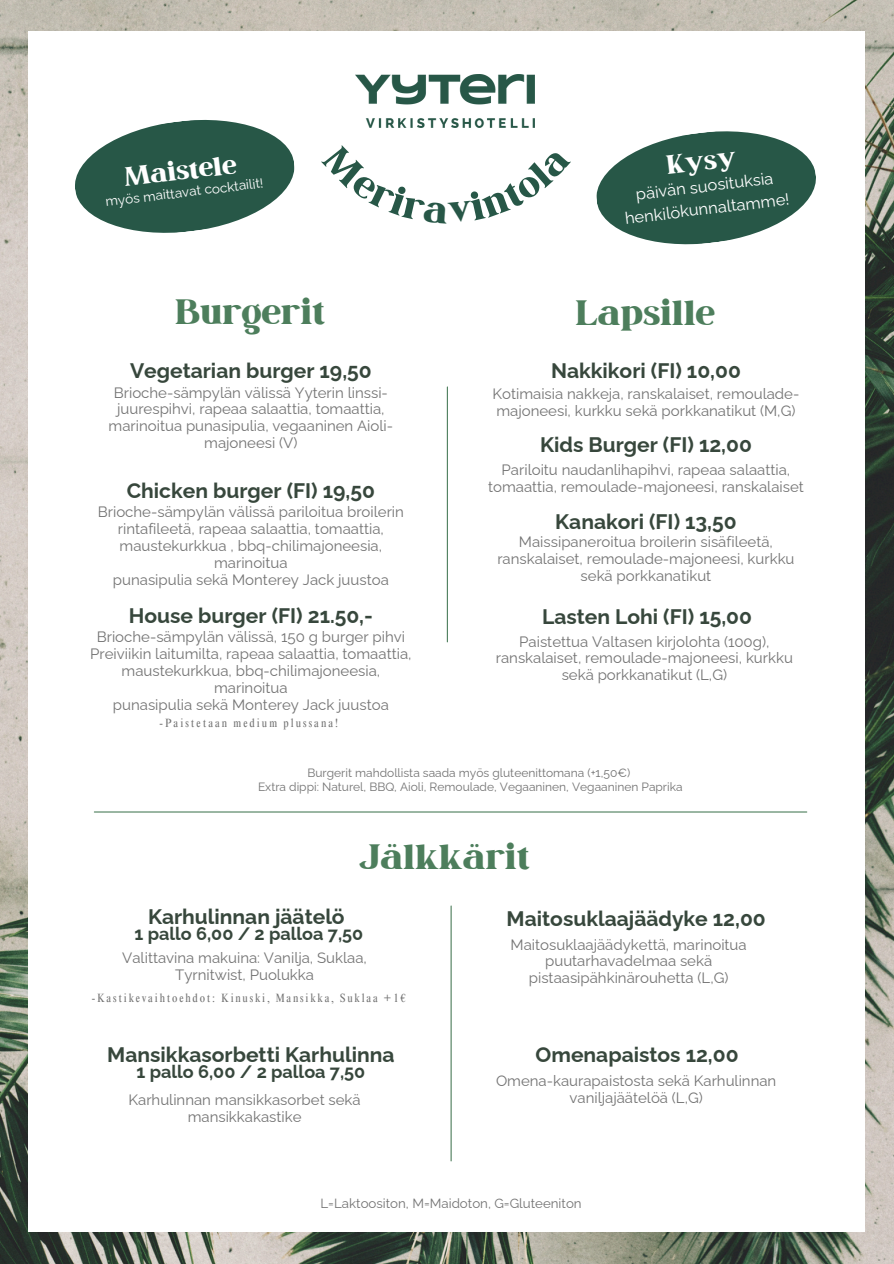
<style>
.page{position:relative;width:894px;height:1264px;background:#fff}
.page>*{position:absolute;margin:0;border:0;box-sizing:border-box;transform-origin:0 0}
.t1{font:42px "March";color:#4d7e5c}
.t2{font:31.5px "March";color:#fff}
.t3{font:700 21px "Raleway";color:#37473c}
.t4{font:700 18px "Raleway";color:#37473c}
.t5{font:16.5px/22.5px "Raleway";color:#fff;text-align:center}
.t6{font:15px/16.8px "Raleway";color:#737373;text-align:center}
.t7{font:13.5px "Raleway";color:#fff}
.t8{font:13.35px "Raleway";color:#737373}
.t9{font:12px "Raleway";color:#737373}
.t10{font:condensed 12px "Times NRMT Pro";letter-spacing:.15em;color:#737373}
.t11{font:condensed 12px "Times NRMT Pro";letter-spacing:.17em;color:#737373}
</style>
<div class="page">
<img style="left:0;top:0;width:893px;height:1263px">
<div style="left:28px;top:31px;width:836px;height:1201px;background:#fff"></div>
<img style="left:355px;top:74px;width:179px;height:53px">
<hr style="left:446px;top:387px;width:2px;height:255px;background:#4d7e5c">
<hr style="left:94px;top:811px;width:712px;height:1px;background:#4d7e5c">
<hr style="left:450px;top:906px;width:1px;height:254px;background:#4d7e5c">
<svg style="left:75px;top:119px;width:220px;height:114px"></svg>
<svg style="left:596px;top:131px;width:220px;height:114px"></svg>
<h2 class="t2" style="left:122px;top:163px;width:115px;rotate:-7deg">Maistele</h2>
<p class="t7" style="left:105px;top:194px;width:160px;rotate:-7deg">myös maittavat cocktailit!</p>
<h2 class="t1" style="left:176px;top:293px;width:151px">Burgerit</h2>
<h6 class="t3" style="left:130px;top:358px;width:243px">Vegetarian burger 19,50</h6>
<h2 class="t6" style="left:109px;top:384px;width:286px">Brioche-sämpylän välissä Yyterin linssi&shy;juurespihvi, rapeaa salaattia, tomaattia, marinoitua punasipulia, vegaaninen Aioli&shy;majoneesi (V)</h2>
<p class="t3" style="left:127px;top:478px;width:249px">Chicken burger (FI) 19,50</p>
<h5 class="t6" style="left:98px;top:503px;width:307px">Brioche-sämpylän välissä pariloitua broilerin rintafileetä, rapeaa salaattia, tomaattia, maustekurkkua , bbq-chilimajoneesia, marinoitua<br>punasipulia sekä Monterey Jack juustoa</h5>
<h1 class="t3" style="left:129px;top:603px;width:245px">House burger (FI) 21.50,-</h1>
<h1 class="t6" style="left:90px;top:628px;width:323px">Brioche-sämpylän välissä, 150 g burger pihvi Preiviikin laitumilta, rapeaa salaattia, tomaattia, maustekurkkua, bbq-chilimajoneesia, marinoitua<br>punasipulia sekä Monterey Jack juustoa</h1>
<h6 class="t11" style="left:159px;top:718px;width:180px">-Paistetaan medium plussana!</h6>
<h2 class="t2" style="left:665px;top:151px;width:71px;rotate:-7deg">Kysy</h2>
<p class="t5" style="left:620px;top:185px;width:167px;rotate:-7deg">päivän suosituksia henkilökunnaltamme!</p>
<h6 class="t1" style="left:576px;top:293px;width:141px">Lapsille</h6>
<h3 class="t3" style="left:551px;top:358px;width:191px">Nakkikori (FI) 10,00</h3>
<p class="t6" style="left:492px;top:386px;width:308px;text-align:left">Kotimaisia nakkeja, ranskalaiset, remoulade&shy;majoneesi, kurkku sekä porkkanatikut (M,G)</p>
<h6 class="t3" style="left:540px;top:432px;width:213px">Kids Burger (FI) 12,00</h6>
<p class="t6" style="left:488px;top:461px;width:317px">Pariloitu naudanlihapihvi, rapeaa salaattia, tomaattia, remoulade-majoneesi, ranskalaiset</p>
<p class="t3" style="left:555px;top:509px;width:183px">Kanakori (FI) 13,50</p>
<p class="t6" style="left:497px;top:533px;width:298px">Maissipaneroitua broilerin sisäfileetä, ranskalaiset, remoulade-majoneesi, kurkku sekä porkkanatikut</p>
<h3 class="t3" style="left:542px;top:604px;width:211px">Lasten Lohi (FI) 15,00</h3>
<p class="t6" style="left:495px;top:633px;width:298px">Paistettua Valtasen kirjolohta (100g), ranskalaiset, remoulade-majoneesi, kurkku sekä porkkanatikut (L,G)</p>
<h1 class="t9" style="left:307px;top:766px;width:324px">Burgerit mahdollista saada myös gluteenittomana (+1,50€)</h1>
<h3 class="t9" style="left:258px;top:780px;width:426px">Extra dippi: Naturel, BBQ, Aioli, Remoulade, Vegaaninen, Vegaaninen Paprika</h3>
<h3 class="t1" style="left:359px;top:837px;width:172px">Jälkkärit</h3>
<h6 class="t3" style="left:148px;top:904px;width:198px">Karhulinnan jäätelö</h6>
<h6 class="t4" style="left:134px;top:922px;width:230px">1 pallo 6,00 / 2 palloa 7,50</h6>
<h6 class="t6" style="left:122px;top:948px;width:246px">Valittavina makuina: Vanilja, Suklaa,<br>Tyrnitwist, Puolukka</h6>
<h6 class="t10" style="left:92px;top:993px;width:315px">-Kastikevaihtoehdot: Kinuski, Mansikka, Suklaa +1€</h6>
<h3 class="t3" style="left:107px;top:1042px;width:288px">Mansikkasorbetti Karhulinna</h3>
<h3 class="t4" style="left:136px;top:1060px;width:230px">1 pallo 6,00 / 2 palloa 7,50</h3>
<h3 class="t6" style="left:128px;top:1091px;width:234px">Karhulinnan mansikkasorbet sekä mansikkakastike</h3>
<h3 class="t3" style="left:506px;top:906px;width:260px">Maitosuklaajäädyke 12,00</h3>
<p class="t6" style="left:510px;top:935px;width:237px">Maitosuklaajäädykettä, marinoitua puutarhavadelmaa sekä pistaasipähkinärouhetta (L,G)</p>
<h3 class="t3" style="left:535px;top:1042px;width:204px">Omenapaistos 12,00</h3>
<p class="t6" style="left:496px;top:1072px;width:282px">Omena-kaurapaistosta sekä Karhulinnan vaniljajäätelöä (L,G)</p>
<p class="t8" style="left:320px;top:1194px;width:262px">L=Laktoositon, M=Maidoton, G=Gluteeniton</p>
</div>
